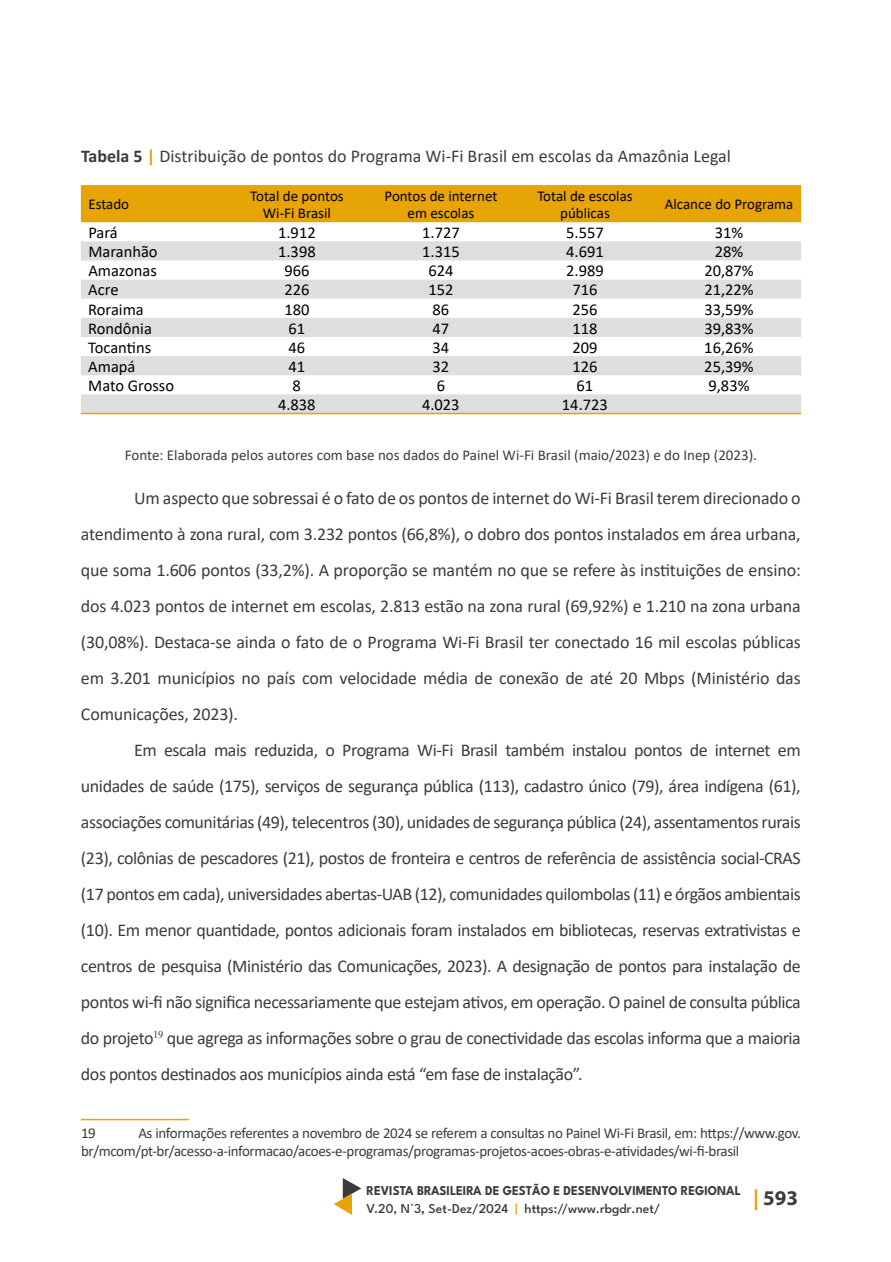
<style>
.page{position:relative;width:891px;height:1262px;background:#fff}
.page>*{position:absolute;margin:0;border:0;box-sizing:border-box;transform-origin:0 0}
.t1{font:700 21px "Myriad Pro";color:#3c3c3b}
.t2{font:18px/36px "Calibri";letter-spacing:-.01em;color:#3c3c3b;text-align:justify}
.t3{font:16.5px "Calibri";color:#000}
.t4{font:15px/18px "Calibri";letter-spacing:-.025em;color:#3c3c3b}
.t5{font:15px/16.5px "Calibri";color:#000;text-align:center}
.t6{font:15px "Calibri";color:#3c3c3b}
.t7{font:700 13.5px/18px "League Spartan";color:#3c3c3b;scale:.94 1}
.s1{font-weight:700}
.s2{font-weight:700;color:#e6a405}
.s3{font-weight:500}
.s4{font-weight:600}
.s5{font-weight:500;color:#e6a405}
.s6{color:#e6a405}
</style>
<div class="page">
<svg style="left:334px;top:1178px;width:27px;height:37px"></svg>
<div style="left:81px;top:185px;width:720px;height:37px;background:#e6a405"></div>
<svg style="left:81px;top:241px;width:720px;height:172px;fill:#dedede"></svg>
<hr style="left:81px;top:413px;width:144px;height:1px;background:#e6a405">
<hr style="left:225px;top:413px;width:144px;height:1px;background:#e6a405">
<hr style="left:369px;top:413px;width:144px;height:1px;background:#e6a405">
<hr style="left:513px;top:413px;width:144px;height:1px;background:#e6a405">
<hr style="left:657px;top:413px;width:144px;height:1px;background:#e6a405">
<hr style="left:81px;top:1118px;width:108px;height:2px;background:#e6a405">
<p class="t2" style="left:81px;top:138px;width:652px"><span class="s1">Tabela 5</span> <span class="s2">|</span> Distribuição de pontos do Programa Wi-Fi Brasil em escolas da Amazônia Legal</p>
<p class="t5" style="left:88px;top:196px;width:42px">Estado</p>
<p class="t5" style="left:250px;top:187px;width:95px">Total de pontos<br>Wi-Fi Brasil</p>
<p class="t5" style="left:385px;top:187px;width:114px">Pontos de internet em escolas</p>
<p class="t5" style="left:537px;top:187px;width:97px">Total de escolas públicas</p>
<p class="t5" style="left:665px;top:196px;width:130px">Alcance do Programa</p>
<p class="t3" style="left:88px;top:221px;width:31px">Pará</p>
<p class="t3" style="left:278px;top:221px;width:39px">1.912</p>
<p class="t3" style="left:422px;top:221px;width:39px">1.727</p>
<p class="t3" style="left:566px;top:221px;width:39px">5.557</p>
<p class="t3" style="left:715px;top:221px;width:30px">31%</p>
<p class="t3" style="left:88px;top:240px;width:71px">Maranhão</p>
<p class="t3" style="left:278px;top:240px;width:39px">1.398</p>
<p class="t3" style="left:422px;top:240px;width:39px">1.315</p>
<p class="t3" style="left:566px;top:240px;width:39px">4.691</p>
<p class="t3" style="left:715px;top:240px;width:30px">28%</p>
<p class="t3" style="left:88px;top:259px;width:70px">Amazonas</p>
<p class="t3" style="left:284px;top:259px;width:27px">966</p>
<p class="t3" style="left:428px;top:259px;width:27px">624</p>
<p class="t3" style="left:566px;top:259px;width:39px">2.989</p>
<p class="t3" style="left:704px;top:259px;width:51px">20,87%</p>
<p class="t3" style="left:88px;top:278px;width:32px">Acre</p>
<p class="t3" style="left:284px;top:278px;width:27px">226</p>
<p class="t3" style="left:428px;top:278px;width:27px">152</p>
<p class="t3" style="left:572px;top:278px;width:27px">716</p>
<p class="t3" style="left:704px;top:278px;width:51px">21,22%</p>
<p class="t3" style="left:88px;top:297px;width:57px">Roraima</p>
<p class="t3" style="left:284px;top:297px;width:27px">180</p>
<p class="t3" style="left:433px;top:297px;width:18px">86</p>
<p class="t3" style="left:572px;top:297px;width:27px">256</p>
<p class="t3" style="left:704px;top:297px;width:51px">33,59%</p>
<p class="t3" style="left:88px;top:317px;width:65px">Rondônia</p>
<p class="t3" style="left:289px;top:317px;width:18px">61</p>
<p class="t3" style="left:433px;top:317px;width:18px">47</p>
<p class="t3" style="left:572px;top:317px;width:27px">118</p>
<p class="t3" style="left:704px;top:317px;width:51px">39,83%</p>
<p class="t3" style="left:88px;top:336px;width:64px">Tocantins</p>
<p class="t3" style="left:288px;top:336px;width:18px">46</p>
<p class="t3" style="left:433px;top:336px;width:18px">34</p>
<p class="t3" style="left:572px;top:336px;width:27px">209</p>
<p class="t3" style="left:704px;top:336px;width:51px">16,26%</p>
<p class="t3" style="left:88px;top:355px;width:49px">Amapá</p>
<p class="t3" style="left:288px;top:355px;width:18px">41</p>
<p class="t3" style="left:433px;top:355px;width:18px">32</p>
<p class="t3" style="left:572px;top:355px;width:27px">126</p>
<p class="t3" style="left:704px;top:355px;width:51px">25,39%</p>
<p class="t3" style="left:88px;top:374px;width:87px">Mato Grosso</p>
<p class="t3" style="left:293px;top:374px;width:10px">8</p>
<p class="t3" style="left:437px;top:374px;width:10px">6</p>
<p class="t3" style="left:577px;top:374px;width:18px">61</p>
<p class="t3" style="left:708px;top:374px;width:43px">9,83%</p>
<p class="t3" style="left:278px;top:393px;width:39px">4.838</p>
<p class="t3" style="left:422px;top:393px;width:39px">4.023</p>
<p class="t3" style="left:562px;top:393px;width:47px">14.723</p>
<p class="t6" style="left:125px;top:445px;width:634px">Fonte: Elaborada pelos autores com base nos dados do Painel Wi-Fi Brasil (maio/2023) e do Inep (2023).</p>
<p class="t2" style="left:81px;top:480px;width:721px;text-indent:53px">Um aspecto que sobressai é o fato de os pontos de internet do Wi-Fi Brasil terem direcionado o atendimento à zona rural, com 3.232 pontos (66,8%), o dobro dos pontos instalados em área urbana, que soma 1.606 pontos (33,2%). A proporção se mantém no que se refere às instituições de ensino: dos 4.023 pontos de internet em escolas, 2.813 estão na zona rural (69,92%) e 1.210 na zona urbana (30,08%). Destaca-se ainda o fato de o Programa Wi-Fi Brasil ter conectado 16 mil escolas públicas em 3.201 municípios no país com velocidade média de conexão de até 20 Mbps (Ministério das Comunicações, 2023).</p>
<p class="t2" style="left:81px;top:732px;width:721px;text-indent:53px">Em escala mais reduzida, o Programa Wi-Fi Brasil também instalou pontos de internet em unidades de saúde (175), serviços de segurança pública (113), cadastro único (79), área indígena (61), associações comunitárias (49), telecentros (30), unidades de segurança pública (24), assentamentos rurais (23), colônias de pescadores (21), postos de fronteira e centros de referência de assistência social-CRAS (17 pontos em cada), universidades abertas-UAB (12), comunidades quilombolas (11) e órgãos ambientais (10). Em menor quantidade, pontos adicionais foram instalados em bibliotecas, reservas extrativistas e centros de pesquisa (Ministério das Comunicações, 2023). A designação de pontos para instalação de pontos wi-fi não significa necessariamente que estejam ativos, em operação. O painel de consulta pública do projeto<sup>19</sup> que agrega as informações sobre o grau de conectividade das escolas informa que a maioria dos pontos destinados aos municípios ainda está “em fase de instalação”.</p>
<p class="t4" style="left:81px;top:1123px;width:721px;text-indent:57px">As informações referentes a novembro de 2024 se referem a consultas no Painel Wi-Fi Brasil, em: https://www.gov. br/mcom/pt-br/acesso-a-informacao/acoes-e-programas/programas-projetos-acoes-obras-e-atividades/wi-fi-brasil</p>
<p class="t4" style="left:81px;top:1123px;width:16px">19</p>
<p class="t7" style="left:367px;top:1180px;width:400px">REVISTA BRASILEIRA DE GESTÃO E DESENVOLVIMENTO REGIONAL<br><span class="s3">V.20, N°3</span><span class="s4">,</span> <span class="s3">Set-Dez/2024</span> <span class="s5">|</span> <span class="s3">https://www.rbgdr.net/</span></p>
<p class="t1" style="left:753px;top:1184px;width:47px"><span class="s6">|</span> 593</p>
</div>
